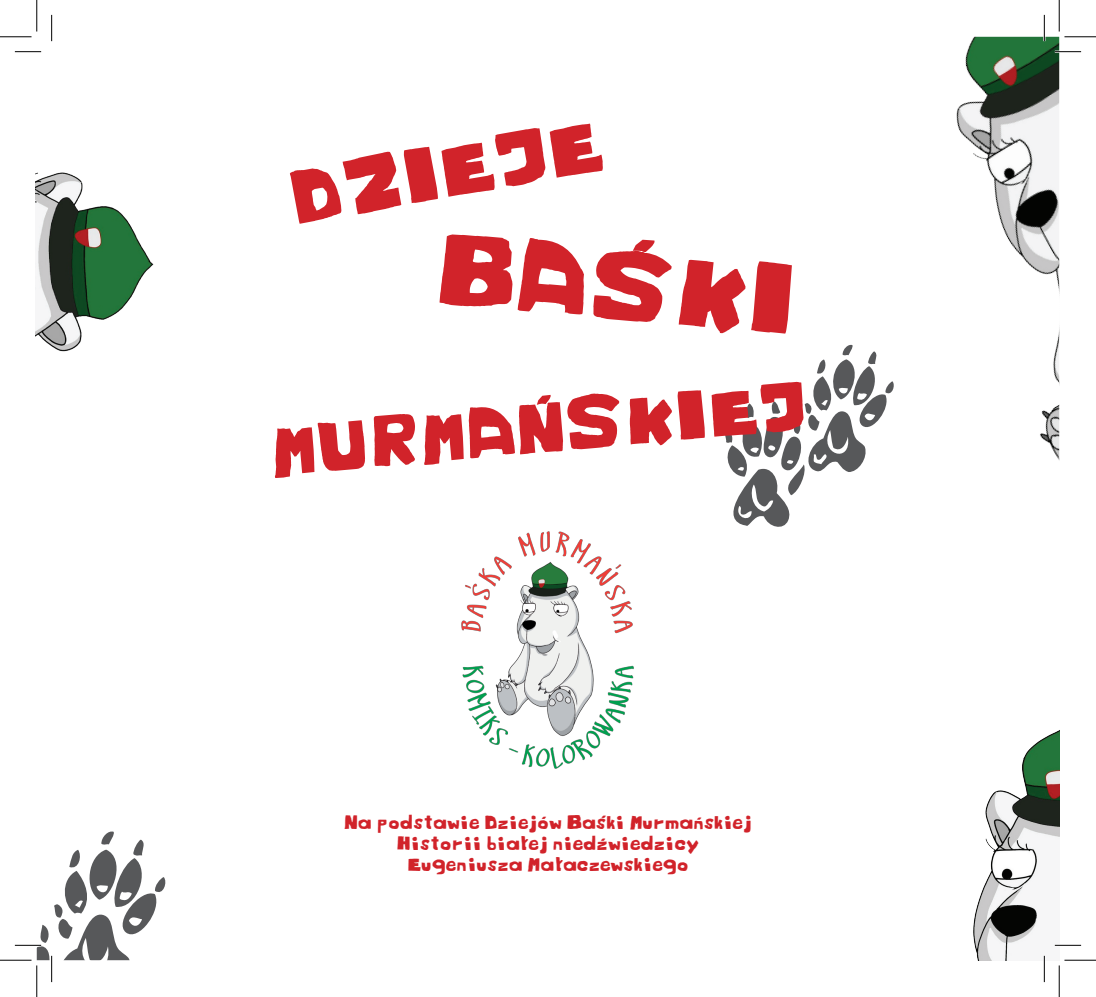
<style>
.page{position:relative;width:1096px;height:997px;background:#fff}
.page>*{position:absolute;margin:0;border:0;box-sizing:border-box;transform-origin:0 0}
.t1{font:91px "Alamakota";color:#d1232a}
.t2{font:70px "Alamakota";color:#d1232a}
.t3{font:63px "Alamakota";color:#d1232a}
.t4{font:17.5px/21px "Alamakota";color:#d1232a;text-align:center}
</style>
<div class="page">
<svg style="left:725px;top:359px;width:100px;height:168px"></svg>
<img style="left:461px;top:531px;width:173px;height:238px">
<img style="left:973px;top:730px;width:86px;height:229px">
<img style="left:825px;top:37px;width:234px;height:435px">
<img style="left:35px;top:172px;width:119px;height:180px">
<hr style="left:1054px;top:51px;width:27px;height:2px;background:#fff">
<hr style="left:1054px;top:943px;width:27px;height:3px;background:#fff">
<hr style="left:1043px;top:15px;width:2px;height:26px;background:#fff">
<hr style="left:1043px;top:955px;width:2px;height:26px;background:#fff">
<svg style="left:15px;top:51px;width:26px;height:1px"></svg>
<svg style="left:1054px;top:51px;width:27px;height:1px"></svg>
<svg style="left:1054px;top:944px;width:27px;height:1px"></svg>
<svg style="left:51px;top:15px;width:1px;height:26px"></svg>
<svg style="left:15px;top:831px;width:151px;height:150px"></svg>
<svg style="left:1043px;top:15px;width:1px;height:26px"></svg>
<svg style="left:1043px;top:955px;width:1px;height:26px"></svg>
<hr style="left:0;top:958px;width:32px;height:3px;background:#fff">
<hr style="left:36px;top:965px;width:2px;height:31px;background:#fff">
<hr style="left:0;top:36px;width:32px;height:1px;background:#000">
<hr style="left:1064px;top:36px;width:31px;height:1px;background:#000">
<hr style="left:0;top:959px;width:32px;height:1px;background:#000">
<hr style="left:1064px;top:959px;width:31px;height:1px;background:#000">
<hr style="left:36px;top:0;width:1px;height:32px;background:#000">
<hr style="left:36px;top:965px;width:1px;height:31px;background:#000">
<hr style="left:1058px;top:0;width:1px;height:32px;background:#000">
<hr style="left:1058px;top:965px;width:1px;height:31px;background:#000">
<h2 class="t2" style="left:284px;top:162px;width:318px;rotate:-10deg">DZIEJE</h2>
<h1 class="t1" style="left:442px;top:222px;width:360px;rotate:5deg">BAŚKI</h1>
<h3 class="t3" style="left:268px;top:419px;width:538px;rotate:-5deg">MURMAŃSKIEJ</h3>
<p class="t4" style="left:344px;top:812px;width:409px">Na podstawie Dziejów Baśki Murmańskiej<br>Historii białej niedźwiedzicy<br>Eugeniusza Małaczewskiego</p>
</div>
